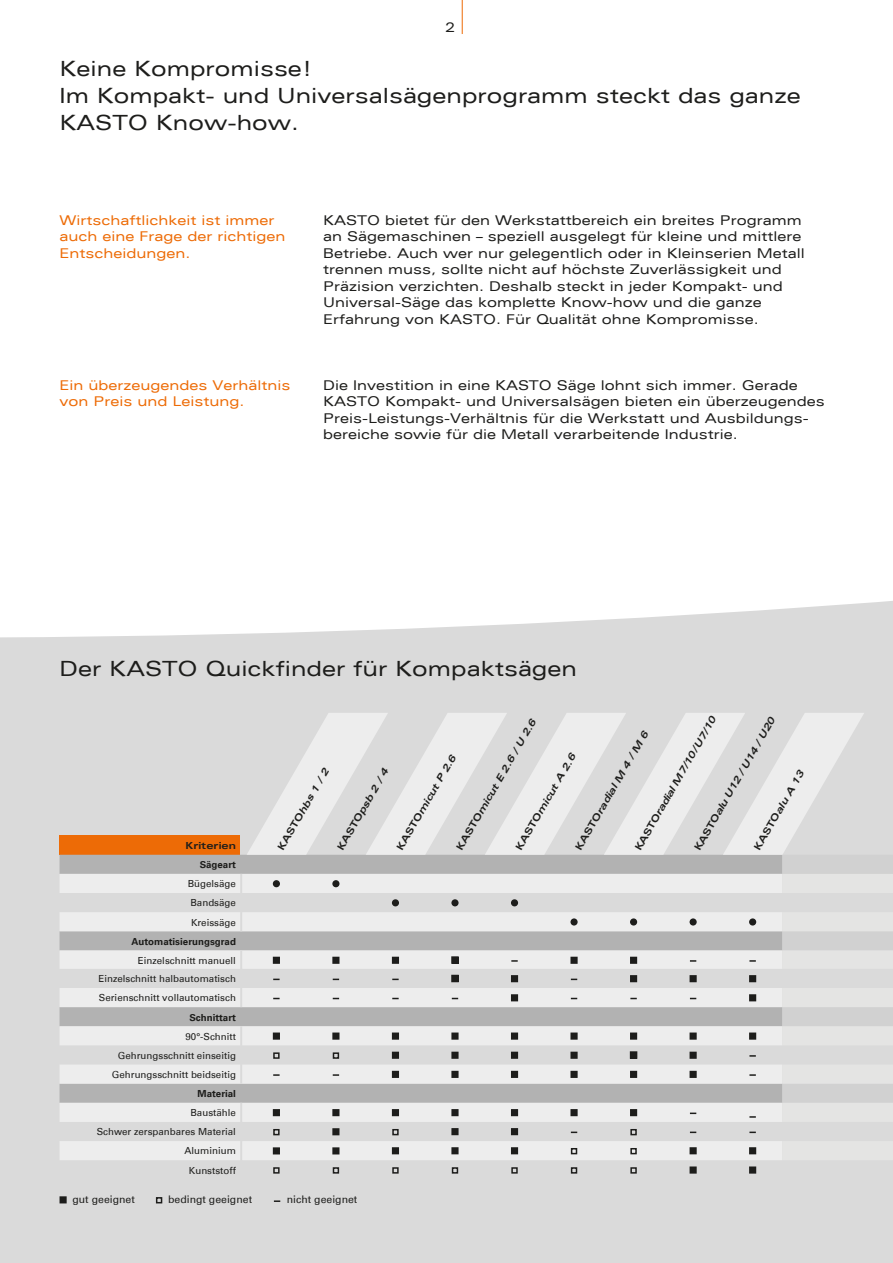
<style>
.page{position:relative;width:893px;height:1263px;background:#fff}
.page>*{position:absolute;margin:0;border:0;box-sizing:border-box;transform-origin:0 0}
.t1{font:expanded 21px/27px "Univers";color:#1d1d1b}
.t2{font:expanded 13.5px/16.5px "Univers";color:#1d1d1b}
.t3{font:expanded 13.5px/16.5px "Univers";color:#ed6b06}
.t4{font:10.5px "Univers";color:#1d1d1b}
.t5{font:9.75px/19.2px "Univers";color:#1d1d1b;text-align:justify}
.t6{font:italic 700 expanded 9.75px "Univers";color:#1d1d1b}
.t7{font:700 9.75px "Univers";color:#1d1d1b}
.t8{font:700 expanded 9.75px "Univers";color:#1d1d1b}
.s1{font-style:normal}
</style>
<div class="page">
<div style="left:0;top:304px;width:893px;height:959px;background:#dadada"></div>
<div style="left:0;top:0;width:893px;height:637px;background:#fff"></div>
<div style="left:60px;top:1196px;width:7px;height:7px;border:2px solid #1d1d1b"></div>
<svg style="left:156px;top:1197px;width:6px;height:6px"></svg>
<svg style="left:274px;top:1200px;width:6px;height:2px"></svg>
<div style="left:60px;top:836px;width:180px;height:19px;background:#ed6b06"></div>
<div style="left:60px;top:855px;width:544px;height:19px;background:#b2b2b2"></div>
<svg style="left:60px;top:874px;width:544px;height:286px;fill:#ececec"></svg>
<div style="left:273px;top:880px;width:7px;height:7px;border:2px solid #1d1d1b;border-radius:50%"></div>
<div style="left:332px;top:880px;width:7px;height:7px;border:2px solid #1d1d1b;border-radius:50%"></div>
<div style="left:392px;top:899px;width:7px;height:7px;border:2px solid #1d1d1b;border-radius:50%"></div>
<div style="left:451px;top:899px;width:8px;height:7px;border:2px solid #1d1d1b;border-radius:50%"></div>
<div style="left:511px;top:899px;width:7px;height:7px;border:2px solid #1d1d1b;border-radius:50%"></div>
<div style="left:570px;top:918px;width:8px;height:7px;border:2px solid #1d1d1b;border-radius:50%"></div>
<div style="left:273px;top:957px;width:7px;height:7px;border:2px solid #1d1d1b"></div>
<div style="left:332px;top:957px;width:7px;height:7px;border:2px solid #1d1d1b"></div>
<div style="left:392px;top:957px;width:7px;height:7px;border:2px solid #1d1d1b"></div>
<div style="left:451px;top:956px;width:8px;height:8px;border:2px solid #1d1d1b"></div>
<svg style="left:511px;top:960px;width:7px;height:2px"></svg>
<div style="left:570px;top:957px;width:8px;height:7px;border:2px solid #1d1d1b"></div>
<div style="left:451px;top:975px;width:8px;height:7px;border:2px solid #1d1d1b"></div>
<div style="left:511px;top:975px;width:7px;height:7px;border:2px solid #1d1d1b"></div>
<div style="left:511px;top:994px;width:7px;height:7px;border:2px solid #1d1d1b"></div>
<div style="left:273px;top:1032px;width:7px;height:8px;border:2px solid #1d1d1b"></div>
<div style="left:332px;top:1032px;width:7px;height:8px;border:2px solid #1d1d1b"></div>
<div style="left:392px;top:1032px;width:7px;height:8px;border:2px solid #1d1d1b"></div>
<div style="left:451px;top:1032px;width:8px;height:8px;border:2px solid #1d1d1b"></div>
<div style="left:511px;top:1032px;width:7px;height:8px;border:2px solid #1d1d1b"></div>
<div style="left:570px;top:1032px;width:8px;height:8px;border:2px solid #1d1d1b"></div>
<div style="left:273px;top:1052px;width:7px;height:7px;border:2px solid #1d1d1b"></div>
<div style="left:333px;top:1052px;width:6px;height:7px;border:2px solid #1d1d1b"></div>
<div style="left:392px;top:1052px;width:7px;height:7px;border:2px solid #1d1d1b"></div>
<div style="left:451px;top:1052px;width:8px;height:7px;border:2px solid #1d1d1b"></div>
<div style="left:511px;top:1052px;width:7px;height:7px;border:2px solid #1d1d1b"></div>
<div style="left:570px;top:1052px;width:8px;height:7px;border:2px solid #1d1d1b"></div>
<svg style="left:273px;top:1074px;width:7px;height:2px"></svg>
<svg style="left:333px;top:1074px;width:6px;height:2px"></svg>
<div style="left:392px;top:1071px;width:7px;height:7px;border:2px solid #1d1d1b"></div>
<div style="left:451px;top:1071px;width:8px;height:7px;border:2px solid #1d1d1b"></div>
<div style="left:511px;top:1071px;width:7px;height:7px;border:2px solid #1d1d1b"></div>
<div style="left:570px;top:1071px;width:8px;height:7px;border:2px solid #1d1d1b"></div>
<div style="left:273px;top:1109px;width:7px;height:7px;border:2px solid #1d1d1b"></div>
<div style="left:332px;top:1109px;width:7px;height:7px;border:2px solid #1d1d1b"></div>
<div style="left:392px;top:1109px;width:7px;height:7px;border:2px solid #1d1d1b"></div>
<div style="left:451px;top:1109px;width:8px;height:7px;border:2px solid #1d1d1b"></div>
<div style="left:511px;top:1109px;width:7px;height:7px;border:2px solid #1d1d1b"></div>
<div style="left:570px;top:1109px;width:8px;height:7px;border:2px solid #1d1d1b"></div>
<div style="left:273px;top:1129px;width:7px;height:6px;border:2px solid #1d1d1b"></div>
<div style="left:332px;top:1128px;width:7px;height:7px;border:2px solid #1d1d1b"></div>
<div style="left:392px;top:1129px;width:7px;height:6px;border:2px solid #1d1d1b"></div>
<div style="left:451px;top:1128px;width:8px;height:7px;border:2px solid #1d1d1b"></div>
<div style="left:511px;top:1128px;width:7px;height:7px;border:2px solid #1d1d1b"></div>
<svg style="left:571px;top:1131px;width:6px;height:2px"></svg>
<div style="left:273px;top:1147px;width:7px;height:7px;border:2px solid #1d1d1b"></div>
<div style="left:332px;top:1147px;width:7px;height:7px;border:2px solid #1d1d1b"></div>
<div style="left:392px;top:1147px;width:7px;height:7px;border:2px solid #1d1d1b"></div>
<div style="left:451px;top:1147px;width:8px;height:7px;border:2px solid #1d1d1b"></div>
<div style="left:511px;top:1147px;width:7px;height:7px;border:2px solid #1d1d1b"></div>
<svg style="left:571px;top:1148px;width:6px;height:6px"></svg>
<div style="left:273px;top:1167px;width:7px;height:6px;border:2px solid #1d1d1b"></div>
<svg style="left:333px;top:1167px;width:6px;height:6px"></svg>
<div style="left:392px;top:1167px;width:7px;height:6px;border:2px solid #1d1d1b"></div>
<svg style="left:452px;top:1167px;width:6px;height:6px"></svg>
<div style="left:511px;top:1167px;width:7px;height:6px;border:2px solid #1d1d1b"></div>
<svg style="left:571px;top:1167px;width:6px;height:6px"></svg>
<div style="left:630px;top:1167px;width:7px;height:6px;border:2px solid #1d1d1b"></div>
<div style="left:690px;top:1166px;width:7px;height:7px;border:2px solid #1d1d1b"></div>
<div style="left:749px;top:1166px;width:7px;height:7px;border:2px solid #1d1d1b"></div>
<svg style="left:240px;top:874px;width:2px;height:57px"></svg>
<svg style="left:240px;top:950px;width:2px;height:57px"></svg>
<svg style="left:240px;top:1026px;width:2px;height:38px"></svg>
<hr style="left:240px;top:1064px;width:2px;height:20px;background:#dadada">
<svg style="left:240px;top:1103px;width:2px;height:57px"></svg>
<svg style="left:247px;top:713px;width:357px;height:142px"></svg>
<svg style="left:604px;top:713px;width:260px;height:447px"></svg>
<hr style="left:462px;top:0;width:1px;height:34px;background:#ed6b06">
<p class="t2" style="left:445px;top:19px;width:11px">2</p>
<h1 class="t1" style="left:60px;top:55px;width:743px">Keine Kompromisse!<br>Im Kompakt- und Universalsägenprogramm steckt das ganze<br>KASTO Know-how.</h1>
<p class="t3" style="left:60px;top:211px;width:227px">Wirtschaftlichkeit ist immer auch eine Frage der richtigen<br>Entscheidungen.</p>
<p class="t2" style="left:323px;top:211px;width:483px">KASTO bietet für den Werkstattbereich ein breites Programm an Sägemaschinen – speziell ausgelegt für kleine und mittlere Betriebe. Auch wer nur gelegentlich oder in Kleinserien Metall trennen muss, sollte nicht auf höchste Zuverlässigkeit und Präzision verzichten. Deshalb steckt in jeder Kompakt- und Universal-Säge das komplette Know-how und die ganze Erfahrung von KASTO. Für Qualität ohne Kompromisse.</p>
<p class="t3" style="left:60px;top:376px;width:232px">Ein überzeugendes Verhältnis von Preis und Leistung.</p>
<p class="t2" style="left:323px;top:376px;width:503px">Die Investition in eine KASTO Säge lohnt sich immer. Gerade KASTO Kompakt- und Universalsägen bieten ein überzeugendes Preis-Leistungs-Verhältnis für die Werkstatt und Ausbildungs&shy;bereiche sowie für die Metall verarbeitende Industrie.</p>
<h1 class="t1" style="left:60px;top:655px;width:519px">Der KASTO Quickfinder für Kompaktsägen</h1>
<p class="t8" style="left:185px;top:840px;width:52px">Kriterien</p>
<p class="t7" style="left:200px;top:859px;width:38px">Sägeart</p>
<p class="t5" style="left:188px;top:874px;width:50px">Bügelsäge Bandsäge Kreissäge</p>
<p class="t7" style="left:131px;top:936px;width:106px">Automatisierungsgrad</p>
<p class="t5" style="left:98px;top:951px;width:139px;line-height:18.8px;text-indent:40px">Einzelschnitt manuell Einzelschnitt halbautomatisch Serienschnitt vollautomatisch</p>
<p class="t7" style="left:189px;top:1011px;width:48px">Schnittart</p>
<p class="t5" style="left:112px;top:1027px;width:126px;text-align:right">90°-Schnitt<br>Gehrungsschnitt einseitig<br>Gehrungsschnitt beidseitig</p>
<p class="t7" style="left:198px;top:1088px;width:40px">Material</p>
<p class="t5" style="left:97px;top:1103px;width:141px;text-align:right">Baustähle<br>Schwer zerspanbares Material<br>Aluminium<br>Kunststoff</p>
<p class="t6" style="left:632px;top:847px;width:154px;rotate:-60deg"><span class="s1">KASTO</span>radial M7/10/U7/10</p>
<p class="t6" style="left:692px;top:847px;width:153px;rotate:-60deg"><span class="s1">KASTO</span>alu U12 / U14 / U20</p>
<p class="t6" style="left:454px;top:847px;width:151px;rotate:-60deg"><span class="s1">KASTO</span>micut E 2.6 / U 2.6</p>
<p class="t6" style="left:573px;top:847px;width:137px;rotate:-60deg"><span class="s1">KASTO</span>radial M 4 / M 6</p>
<p class="t6" style="left:513px;top:847px;width:111px;rotate:-60deg"><span class="s1">KASTO</span>micut A 2.6</p>
<p class="t6" style="left:394px;top:847px;width:110px;rotate:-60deg"><span class="s1">KASTO</span>micut P 2.6</p>
<p class="t6" style="left:275px;top:847px;width:94px;rotate:-60deg"><span class="s1">KASTO</span>hbs 1 / 2</p>
<p class="t6" style="left:335px;top:847px;width:94px;rotate:-60deg"><span class="s1">KASTO</span>psb 2 / 4</p>
<p class="t6" style="left:752px;top:847px;width:92px;rotate:-60deg"><span class="s1">KASTO</span>alu A 13</p>
<p class="t4" style="left:72px;top:1193px;width:64px">gut geeignet</p>
<p class="t4" style="left:168px;top:1193px;width:86px">bedingt geeignet</p>
<p class="t4" style="left:287px;top:1193px;width:72px">nicht geeignet</p>
</div>
